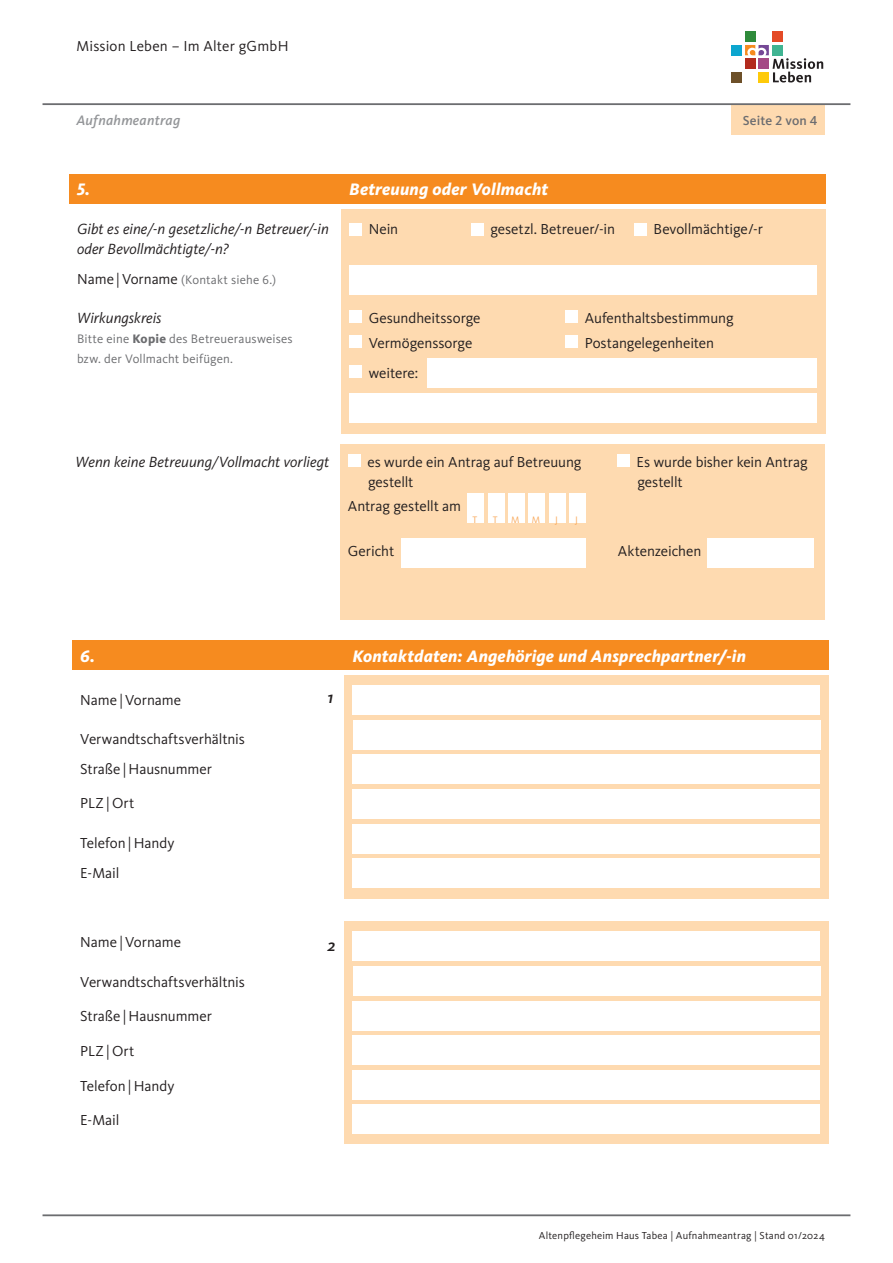
<style>
.page{position:relative;width:893px;height:1263px;background:#fff}
.page>*{position:absolute;margin:0;border:0;box-sizing:border-box;transform-origin:0 0}
.t1{font:italic 800 17.25px "Kievit Pro";letter-spacing:.015em;color:#fff}
.t2{font:italic 500 17.25px "Kievit Pro";color:#231f20}
.t3{font:italic 15.3px "Kievit Pro";color:#231f20}
.t4{font:15px/19.8px "Kievit Pro";letter-spacing:-.005em;color:#231f20}
.t5{font:italic 500 14.25px "Kievit Pro";letter-spacing:.02em;color:#939598}
.t6{font:500 13.5px "Kievit Pro";letter-spacing:.005em;color:#6c6d70}
.t7{font:12.75px/19.8px "Kievit Pro";letter-spacing:.01em;color:#6c6d70}
.t8{font:10.5px "Kievit Pro";letter-spacing:.02em;color:#231f20}
.t9{font:9.75px "Kievit Pro";color:#f9aa5e}
.s1{font-size:15px;color:#231f20}
.s2{font-weight:800}
</style>
<div class="page">
<svg style="left:745px;top:45px;width:78px;height:37px"></svg>
<div style="left:745px;top:58px;width:10px;height:11px;background:#b22b1e"></div>
<div style="left:758px;top:58px;width:11px;height:11px;background:#a44985"></div>
<div style="left:772px;top:31px;width:10px;height:11px;background:#e44a26"></div>
<div style="left:731px;top:45px;width:11px;height:10px;background:#0ca6cf"></div>
<div style="left:731px;top:72px;width:11px;height:10px;background:#6d5029"></div>
<div style="left:772px;top:45px;width:10px;height:10px;background:#40b492"></div>
<div style="left:758px;top:72px;width:11px;height:10px;background:#feca0a"></div>
<div style="left:745px;top:31px;width:10px;height:11px;background:#2f8b3b"></div>
<div style="left:732px;top:105px;width:93px;height:30px;background:#fedab0"></div>
<hr style="left:43px;top:103px;width:807px;height:2px;background:#6c6d70">
<hr style="left:43px;top:1214px;width:807px;height:2px;background:#6c6d70">
<div style="left:344px;top:675px;width:485px;height:223px;background:#fedab0"></div>
<div style="left:72px;top:640px;width:757px;height:30px;background:#f68b1f"></div>
<div style="left:352px;top:824px;width:468px;height:29px;background:#fff"></div>
<div style="left:352px;top:858px;width:468px;height:30px;background:#fff"></div>
<div style="left:352px;top:755px;width:468px;height:29px;background:#fff"></div>
<div style="left:352px;top:789px;width:468px;height:30px;background:#fff"></div>
<div style="left:353px;top:720px;width:467px;height:29px;background:#fff"></div>
<div style="left:352px;top:685px;width:468px;height:30px;background:#fff"></div>
<div style="left:69px;top:174px;width:756px;height:30px;background:#f68b1f"></div>
<div style="left:341px;top:209px;width:484px;height:225px;background:#fedab0"></div>
<div style="left:349px;top:265px;width:468px;height:30px;background:#fff"></div>
<div style="left:428px;top:358px;width:389px;height:30px;background:#fff"></div>
<div style="left:349px;top:393px;width:468px;height:29px;background:#fff"></div>
<div style="left:349px;top:311px;width:13px;height:12px;background:#fff"></div>
<div style="left:565px;top:311px;width:13px;height:12px;background:#fff"></div>
<div style="left:349px;top:335px;width:13px;height:13px;background:#fff"></div>
<div style="left:565px;top:335px;width:13px;height:13px;background:#fff"></div>
<div style="left:349px;top:223px;width:13px;height:13px;background:#fff"></div>
<div style="left:471px;top:223px;width:13px;height:13px;background:#fff"></div>
<div style="left:634px;top:223px;width:13px;height:13px;background:#fff"></div>
<div style="left:349px;top:365px;width:13px;height:13px;background:#fff"></div>
<div style="left:340px;top:444px;width:485px;height:176px;background:#fedab0"></div>
<div style="left:617px;top:454px;width:13px;height:13px;background:#fff"></div>
<div style="left:570px;top:493px;width:16px;height:30px;background:#fff"></div>
<div style="left:468px;top:493px;width:16px;height:30px;background:#fff"></div>
<div style="left:508px;top:493px;width:16px;height:30px;background:#fff"></div>
<div style="left:549px;top:493px;width:16px;height:30px;background:#fff"></div>
<div style="left:488px;top:493px;width:16px;height:30px;background:#fff"></div>
<div style="left:529px;top:493px;width:16px;height:30px;background:#fff"></div>
<div style="left:348px;top:454px;width:13px;height:13px;background:#fff"></div>
<div style="left:401px;top:538px;width:185px;height:30px;background:#fff"></div>
<div style="left:707px;top:538px;width:106px;height:30px;background:#fff"></div>
<div style="left:344px;top:922px;width:485px;height:222px;background:#fedab0"></div>
<div style="left:352px;top:1070px;width:468px;height:29px;background:#fff"></div>
<div style="left:352px;top:1104px;width:468px;height:30px;background:#fff"></div>
<div style="left:352px;top:1001px;width:468px;height:29px;background:#fff"></div>
<div style="left:352px;top:1035px;width:468px;height:30px;background:#fff"></div>
<div style="left:353px;top:966px;width:467px;height:29px;background:#fff"></div>
<div style="left:352px;top:931px;width:468px;height:30px;background:#fff"></div>
<p class="t4" style="left:77px;top:36px;width:213px">Mission Leben – Im Alter gGmbH</p>
<p class="t5" style="left:77px;top:112px;width:105px">Aufnahmeantrag</p>
<p class="t6" style="left:743px;top:113px;width:76px">Seite 2 von 4</p>
<p class="t1" style="left:77px;top:179px;width:15px">5.</p>
<p class="t1" style="left:349px;top:179px;width:200px">Betreuung oder Vollmacht</p>
<p class="t3" style="left:77px;top:220px;width:253px">Gibt es eine/-n gesetzliche/-n Betreuer/-in</p>
<p class="t4" style="left:490px;top:219px;width:126px">gesetzl. Betreuer/-in</p>
<p class="t4" style="left:654px;top:219px;width:111px">Bevollmächtige/-r</p>
<p class="t3" style="left:77px;top:240px;width:153px">oder Bevollmächtigte/-n?</p>
<p class="t4" style="left:369px;top:219px;width:31px">Nein</p>
<p class="t7" style="left:77px;top:269px;width:201px"><span class="s1">Name |Vorname</span> (Kontakt siehe 6.)</p>
<p class="t3" style="left:77px;top:309px;width:86px">Wirkungskreis</p>
<p class="t7" style="left:77px;top:329px;width:217px">Bitte eine <span class="s2">Kopie</span> des Betreuerausweises bzw. der Vollmacht beifügen.</p>
<p class="t4" style="left:369px;top:308px;width:113px">Gesundheitssorge</p>
<p class="t4" style="left:585px;top:308px;width:150px">Aufenthaltsbestimmung</p>
<p class="t4" style="left:369px;top:333px;width:105px">Vermögenssorge</p>
<p class="t4" style="left:585px;top:333px;width:131px">Postangelegenheiten</p>
<p class="t4" style="left:369px;top:363px;width:51px">weitere:</p>
<p class="t3" style="left:75px;top:453px;width:255px">Wenn keine Betreuung/Vollmacht vorliegt</p>
<p class="t4" style="left:367px;top:452px;width:216px">es wurde ein Antrag auf Betreuung gestellt</p>
<p class="t4" style="left:637px;top:452px;width:173px">Es wurde bisher kein Antrag gestellt</p>
<p class="t4" style="left:348px;top:496px;width:115px">Antrag gestellt am</p>
<p class="t4" style="left:348px;top:541px;width:48px">Gericht</p>
<p class="t4" style="left:618px;top:541px;width:85px">Aktenzeichen</p>
<p class="t9" style="left:472px;top:514px;width:6px">T</p>
<p class="t9" style="left:493px;top:514px;width:6px">T</p>
<p class="t9" style="left:511px;top:514px;width:10px">M</p>
<p class="t9" style="left:532px;top:514px;width:10px">M</p>
<p class="t9" style="left:555px;top:514px;width:4px">J</p>
<p class="t9" style="left:575px;top:514px;width:4px">J</p>
<p class="t1" style="left:80px;top:646px;width:16px">6.</p>
<p class="t4" style="left:80px;top:689px;width:102px">Name |Vorname</p>
<p class="t4" style="left:80px;top:724px;width:166px;line-height:29.7px">Verwandtschaftsverhältnis<br>Straße |Hausnummer</p>
<p class="t4" style="left:80px;top:793px;width:56px">PLZ|Ort</p>
<p class="t4" style="left:80px;top:833px;width:96px">Telefon|Handy</p>
<p class="t4" style="left:80px;top:863px;width:41px">E-Mail</p>
<p class="t2" style="left:328px;top:687px;width:7px">1</p>
<p class="t1" style="left:352px;top:646px;width:395px">Kontaktdaten: Angehörige und Ansprechpartner/-in</p>
<p class="t4" style="left:80px;top:932px;width:102px">Name |Vorname</p>
<p class="t2" style="left:328px;top:935px;width:10px">2</p>
<p class="t4" style="left:80px;top:972px;width:166px">Verwandtschaftsverhältnis</p>
<p class="t4" style="left:80px;top:1006px;width:133px">Straße |Hausnummer</p>
<p class="t4" style="left:80px;top:1041px;width:56px">PLZ|Ort</p>
<p class="t4" style="left:80px;top:1076px;width:96px">Telefon|Handy</p>
<p class="t4" style="left:80px;top:1110px;width:41px">E-Mail</p>
<p class="t8" style="left:539px;top:1229px;width:287px">Altenpflegeheim Haus Tabea | Aufnahmeantrag | Stand 01/2024</p>
</div>
